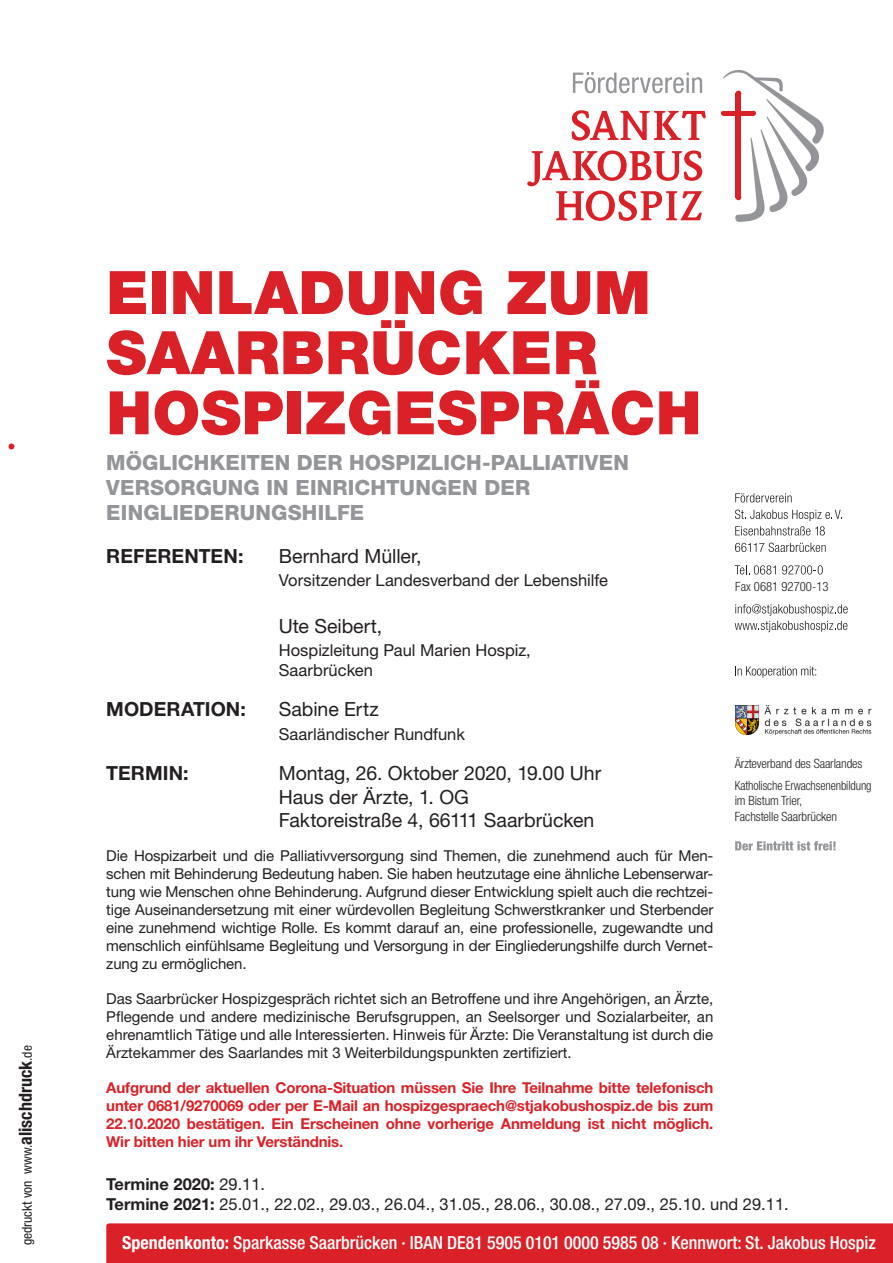
<style>
.page{position:relative;width:893px;height:1263px;background:#fff}
.page>*{position:absolute;margin:0;border:0;box-sizing:border-box;transform-origin:0 0}
.t1{font:800 21px/25.2px "Helvetica Neue LT Std";letter-spacing:.005em;color:#939598}
.t2{font:19.5px/23.4px "Helvetica Neue LT Std";letter-spacing:-.005em;color:#231f20}
.t3{font:700 19.5px "Helvetica Neue LT Std";letter-spacing:.005em;color:#231f20}
.t4{font:500 condensed 18px "Helvetica Neue LT Std";color:#fff}
.t5{font:16.5px/19.8px "Helvetica Neue LT Std";color:#231f20}
.t6{font:15px/18px "Helvetica Neue LT Std";letter-spacing:-.005em;color:#231f20;text-align:justify}
.t7{font:700 15px/18px "Helvetica Neue LT Std";letter-spacing:-.01em;color:#da2128;text-align:justify}
.t8{font:condensed 13.5px "Helvetica Neue LT Std";color:#231f20}
.t9{font:300 condensed 12.75px/15.3px "Helvetica Neue LT Std";letter-spacing:-.01em;color:#231f20;scale:.95 1}
.t10{font:300 condensed 12.75px "Helvetica Neue LT Std";letter-spacing:-.01em;color:#231f20}
.s1{font-weight:700;font-size:18px}
.s2{font-weight:700}
</style>
<div class="page">
<svg style="left:9px;top:443px;width:5px;height:6px"></svg>
<svg style="left:107px;top:270px;width:546px;height:165px"></svg>
<svg style="left:659px;top:391px;width:39px;height:43px"></svg>
<svg style="left:721px;top:70px;width:103px;height:152px"></svg>
<svg style="left:573px;top:72px;width:129px;height:21px"></svg>
<svg style="left:527px;top:150px;width:175px;height:71px"></svg>
<svg style="left:572px;top:110px;width:134px;height:31px"></svg>
<div style="left:106px;top:1223px;width:787px;height:40px;background:#da2128"></div>
<svg style="left:735px;top:493px;width:57px;height:9px"></svg>
<svg style="left:735px;top:510px;width:107px;height:25px"></svg>
<svg style="left:735px;top:543px;width:91px;height:9px"></svg>
<svg style="left:735px;top:565px;width:41px;height:9px"></svg>
<svg style="left:782px;top:565px;width:41px;height:9px"></svg>
<svg style="left:735px;top:604px;width:113px;height:28px"></svg>
<svg style="left:735px;top:666px;width:81px;height:12px"></svg>
<img style="left:736px;top:705px;width:136px;height:29px">
<svg style="left:735px;top:841px;width:100px;height:9px"></svg>
<p class="t8" style="left:19px;top:1245px;width:201px;rotate:-90deg">gedruckt von www.<span class="s1">alischdruck</span>.de</p>
<p class="t1" style="left:106px;top:450px;width:524px">MÖGLICHKEITEN DER HOSPIZLICH-PALLIATIVEN<br>VERSORGUNG IN EINRICHTUNGEN DER<br>EINGLIEDERUNGSHILFE</p>
<p class="t3" style="left:106px;top:543px;width:139px">REFERENTEN:</p>
<p class="t2" style="left:279px;top:544px;width:144px">Bernhard Müller,</p>
<p class="t5" style="left:279px;top:570px;width:331px">Vorsitzender Landesverband der Lebenshilfe</p>
<p class="t2" style="left:279px;top:614px;width:105px">Ute Seibert,</p>
<p class="t5" style="left:279px;top:640px;width:254px">Hospizleitung Paul Marien Hospiz,<br>Saarbrücken</p>
<p class="t3" style="left:106px;top:697px;width:141px">MODERATION:</p>
<p class="t2" style="left:279px;top:697px;width:101px">Sabine Ertz</p>
<p class="t5" style="left:279px;top:724px;width:188px">Saarländischer Rundfunk</p>
<p class="t3" style="left:106px;top:761px;width:84px">TERMIN:</p>
<p class="t2" style="left:279px;top:761px;width:324px">Montag, 26. Oktober 2020, 19.00 Uhr<br>Haus der Ärzte, 1. OG<br>Faktoreistraße 4, 66111 Saarbrücken</p>
<p class="t10" style="left:735px;top:579px;width:95px">Fax 0681 92700-13</p>
<p class="t10" style="left:735px;top:757px;width:129px">Ärzteverband des Saarlandes</p>
<p class="t9" style="left:735px;top:778px;width:146px">Katholische Erwachsenenbildung im Bistum Trier,<br>Fachstelle Saarbrücken</p>
<p class="t6" style="left:106px;top:847px;width:609px">Die Hospizarbeit und die Palliativversorgung sind Themen, die zunehmend auch für Men&shy;schen mit Behinderung Bedeutung haben. Sie haben heutzutage eine ähnliche Lebenserwar&shy;tung wie Menschen ohne Behinderung. Aufgrund dieser Entwicklung spielt auch die rechtzei&shy;tige Auseinandersetzung mit einer würdevollen Begleitung Schwerstkranker und Sterbender eine zunehmend wichtige Rolle. Es kommt darauf an, eine professionelle, zugewandte und menschlich einfühlsame Begleitung und Versorgung in der Eingliederungshilfe durch Vernet&shy;zung zu ermöglichen.</p>
<p class="t6" style="left:106px;top:990px;width:608px">Das Saarbrücker Hospizgespräch richtet sich an Betroffene und ihre Angehörigen, an Ärzte, Pflegende und andere medizinische Berufsgruppen, an Seelsorger und Sozialarbeiter, an ehrenamtlich Tätige und alle Interessierten. Hinweis für Ärzte: Die Veranstaltung ist durch die Ärztekammer des Saarlandes mit 3 Weiterbildungspunkten zertifiziert.</p>
<p class="t7" style="left:106px;top:1079px;width:609px">Aufgrund der aktuellen Corona-Situation müssen Sie Ihre Teilnahme bitte telefonisch unter 0681/9270069 oder per E-Mail an hospizgespraech@stjakobushospiz.de bis zum 22.10.2020 bestätigen. Ein Erscheinen ohne vorherige Anmeldung ist nicht möglich.<br>Wir bitten hier um ihr Verständnis.</p>
<p class="t5" style="left:106px;top:1174px;width:684px"><span class="s2">Termine 2020:</span> 29.11.<br><span class="s2">Termine 2021:</span> 25.01., 22.02., 29.03., 26.04., 31.05., 28.06., 30.08., 27.09., 25.10. und 29.11.</p>
<p class="t4" style="left:122px;top:1231px;width:755px"><span class="s2">Spendenkonto:</span> Sparkasse Saarbrücken · IBAN DE81 5905 0101 0000 5985 08 · Kennwort: St. Jakobus Hospiz</p>
</div>
